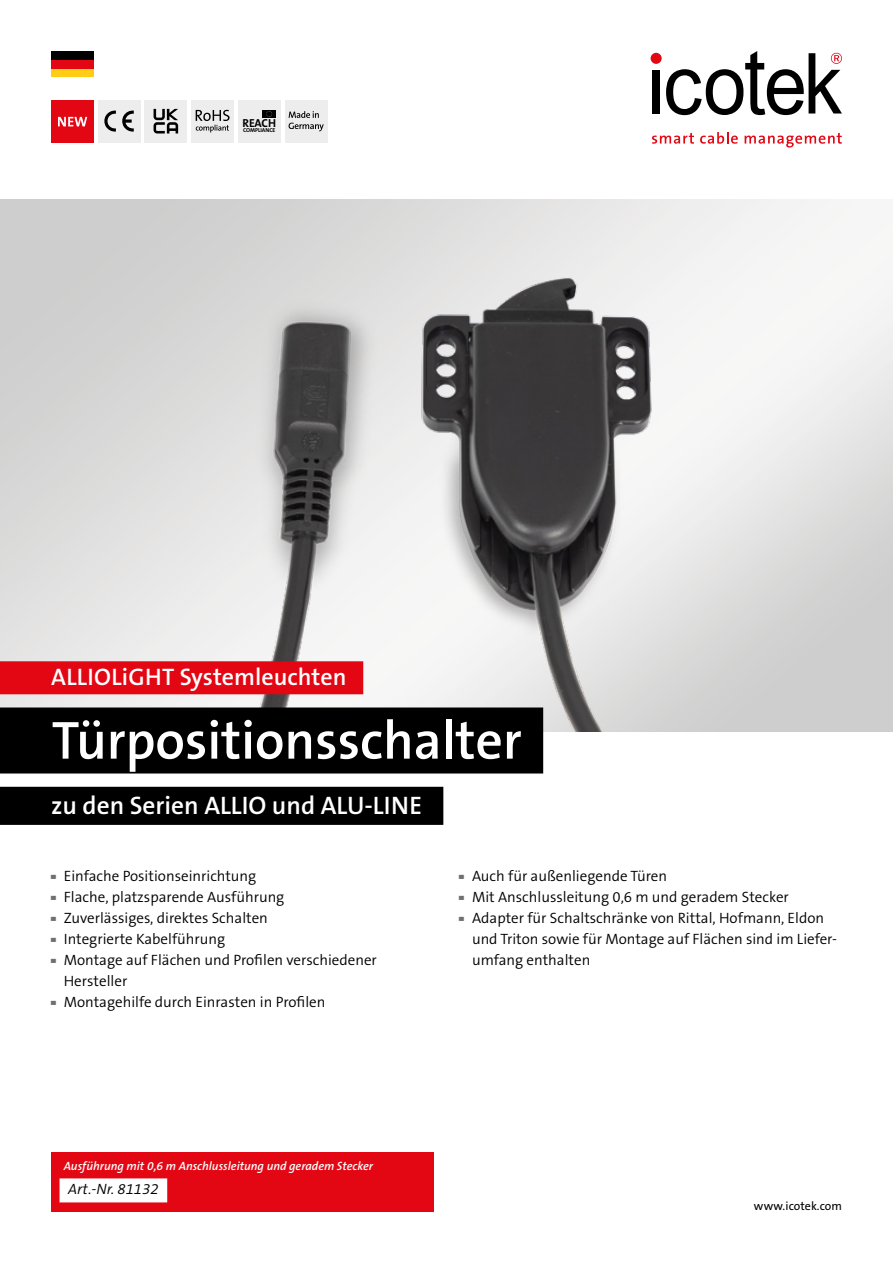
<style>
.page{position:relative;width:893px;height:1263px;background:#fff}
.page>*{position:absolute;margin:0;border:0;box-sizing:border-box;transform-origin:0 0}
.t1{font:600 54px "The Sans B W6";letter-spacing:-.005em;color:#fff}
.t2{font:600 25.35px "The Sans B W6";color:#fff}
.t3{font:600 24px "The Sans B W6";color:#fff}
.t4{font:300 15px/21px "The Sans B W4";color:#000}
.t5{font:italic 300 15px "The Sans B W4";color:#000}
.t6{font:italic 600 12px "The Sans B W6";color:#fff}
.t7{font:12px "The Sans B W5 Plain";letter-spacing:.005em;color:#000}
.t8{font:700 11.7px "The Sans Os F";letter-spacing:-.015em;color:#000}
.t9{font:300 6.75px "The Sans Os F";color:#706f6f}
.t10{font:700 5.7px "The Sans Os F";letter-spacing:-.01em;color:#000}
</style>
<div class="page">
<div style="left:651px;top:53px;width:11px;height:11px;background:#e30613;border-radius:50%"></div>
<svg style="left:666px;top:51px;width:176px;height:64px"></svg>
<div style="left:652px;top:70px;width:8px;height:44px;background:#000"></div>
<svg style="left:652px;top:133px;width:42px;height:11px"></svg>
<svg style="left:700px;top:132px;width:38px;height:12px"></svg>
<svg style="left:745px;top:133px;width:97px;height:15px"></svg>
<div style="left:51px;top:1152px;width:383px;height:60px;background:#e30613"></div>
<div style="left:191px;top:100px;width:43px;height:42px;background:#ededed"></div>
<svg style="left:196px;top:110px;width:34px;height:23px"></svg>
<div style="left:285px;top:100px;width:42px;height:42px;background:#ededed"></div>
<svg style="left:289px;top:111px;width:35px;height:20px"></svg>
<div style="left:238px;top:100px;width:43px;height:42px;background:#ededed"></div>
<div style="left:262px;top:110px;width:14px;height:8px;background:#000"></div>
<svg style="left:266px;top:111px;width:6px;height:6px"></svg>
<div style="left:51px;top:100px;width:43px;height:42px;background:#e30613"></div>
<svg style="left:58px;top:117px;width:29px;height:9px"></svg>
<div style="left:98px;top:100px;width:42px;height:42px;background:#ededed"></div>
<svg style="left:104px;top:110px;width:12px;height:22px"></svg>
<svg style="left:122px;top:110px;width:12px;height:22px"></svg>
<div style="left:145px;top:100px;width:42px;height:42px;background:#ededed"></div>
<svg style="left:154px;top:109px;width:24px;height:24px"></svg>
<img style="left:51px;top:200px;width:791px;height:531px">
<div style="left:51px;top:51px;width:43px;height:9px;background:#000"></div>
<div style="left:51px;top:68px;width:43px;height:9px;background:#ffcd15"></div>
<div style="left:51px;top:60px;width:43px;height:8px;background:#e30613"></div>
<div style="left:0;top:661px;width:363px;height:33px;background:#e30613"></div>
<div style="left:0;top:707px;width:543px;height:66px;background:#000"></div>
<div style="left:0;top:787px;width:443px;height:38px;background:#000"></div>
<div style="left:60px;top:1178px;width:107px;height:24px;background:#fff"></div>
<p class="t8" style="left:242px;top:116px;width:35px">REACH</p>
<p class="t10" style="left:243px;top:127px;width:34px">COMPLIANCE</p>
<h3 class="t3" style="left:51px;top:662px;width:297px">ALLIOLiGHT Systemleuchten</h3>
<h1 class="t1" style="left:52px;top:706px;width:472px">Türpositionsschalter</h1>
<h2 class="t2" style="left:51px;top:789px;width:373px">zu den Serien ALLIO und ALU-LINE</h2>
<p class="t9" style="left:51px;top:874px;width:6px">▀</p>
<p class="t4" style="left:64px;top:865px;width:194px">Einfache Positionseinrichtung</p>
<p class="t9" style="left:51px;top:895px;width:6px">▀</p>
<p class="t4" style="left:64px;top:886px;width:222px">Flache, platzsparende Ausführung</p>
<p class="t9" style="left:51px;top:916px;width:6px">▀</p>
<p class="t4" style="left:64px;top:907px;width:206px">Zuverlässiges, direktes Schalten</p>
<p class="t9" style="left:51px;top:937px;width:6px">▀</p>
<p class="t4" style="left:64px;top:928px;width:163px">Integrierte Kabelführung</p>
<p class="t9" style="left:51px;top:958px;width:6px">▀</p>
<p class="t4" style="left:64px;top:949px;width:315px">Montage auf Flächen und Profilen verschiedener<br>Hersteller</p>
<p class="t9" style="left:51px;top:1000px;width:6px">▀</p>
<p class="t4" style="left:64px;top:991px;width:263px">Montagehilfe durch Einrasten in Profilen</p>
<p class="t6" style="left:64px;top:1158px;width:311px">Ausführung mit 0,6 m Anschlussleitung und geradem Stecker</p>
<p class="t5" style="left:68px;top:1180px;width:92px">Art.-Nr. 81132</p>
<p class="t9" style="left:459px;top:874px;width:6px">▀</p>
<p class="t4" style="left:472px;top:865px;width:196px">Auch für außenliegende Türen</p>
<p class="t9" style="left:459px;top:895px;width:6px">▀</p>
<p class="t4" style="left:472px;top:886px;width:318px">Mit Anschlussleitung 0,6 m und geradem Stecker</p>
<p class="t9" style="left:459px;top:916px;width:6px">▀</p>
<p class="t4" style="left:472px;top:907px;width:366px">Adapter für Schaltschränke von Rittal, Hofmann, Eldon und Triton sowie für Montage auf Flächen sind im Liefer&shy;umfang enthalten</p>
<p class="t7" style="left:754px;top:1198px;width:90px">www.icotek.com</p>
</div>
